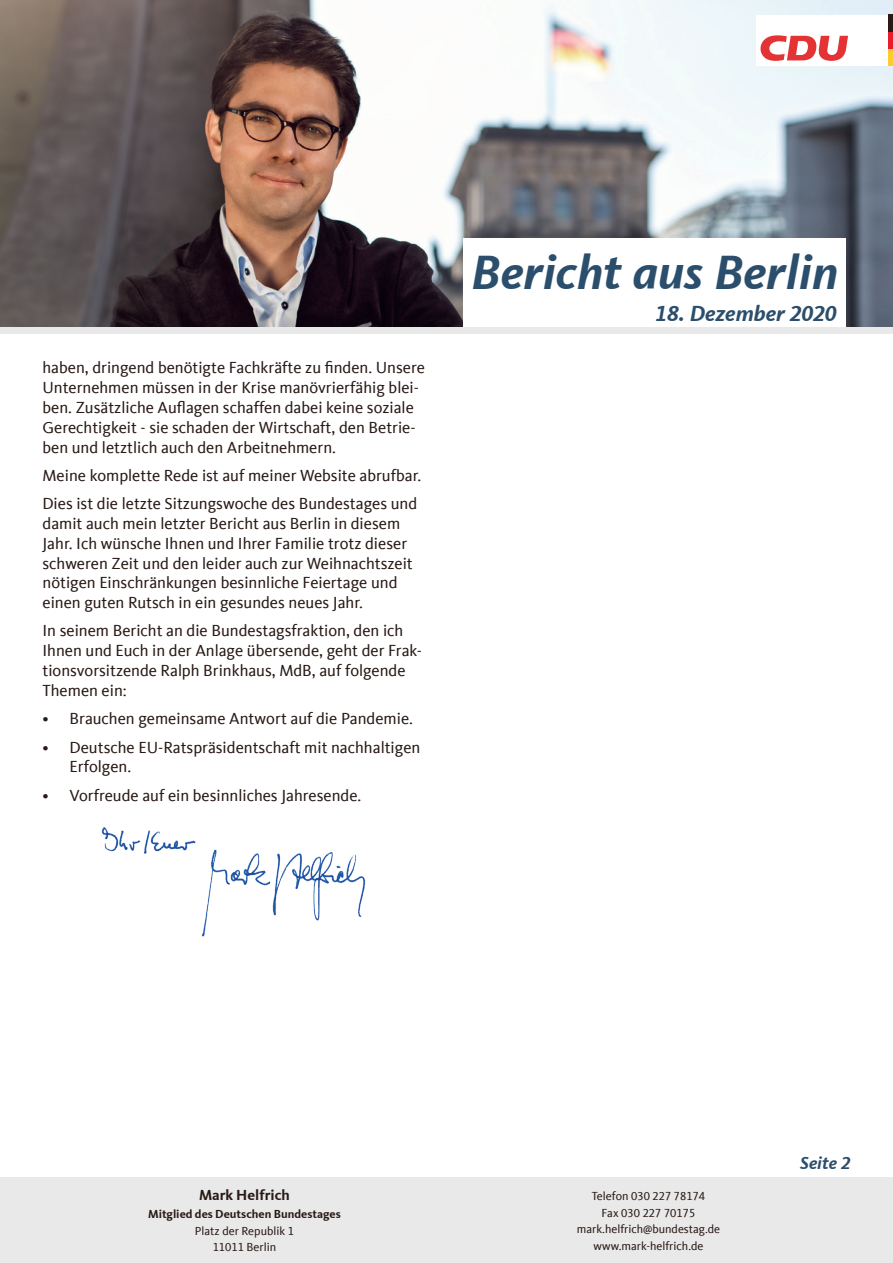
<style>
.page{position:relative;width:893px;height:1263px;background:#fff}
.page>*{position:absolute;margin:0;border:0;box-sizing:border-box;transform-origin:0 0}
.t1{font:italic 700 49.5px "CDU Kievit Tab";color:#2b4e6c}
.t2{font:italic 700 22.5px "CDU Kievit Tab";color:#2b4e6c}
.t3{font:italic 700 18px "CDU Kievit Tab";color:#2b4e6c}
.t4{font:16.5px/19.8px "CDU Kievit Tab";color:#291a16}
.t5{font:700 15px "CDU Kievit Tab";color:#291a16}
.t6{font:12px/16.5px "CDU Kievit Tab";color:#291a16;text-align:center}
.t7{font:700 12px/16.5px "CDU Kievit Tab";color:#291a16;text-align:center}
.s1{font-weight:400}
</style>
<div class="page">
<div style="left:0;top:1178px;width:893px;height:85px;background:#e9e9e9"></div>
<img style="left:0;top:0;width:893px;height:327px">
<div style="left:463px;top:238px;width:383px;height:94px;background:#fff"></div>
<div style="left:0;top:327px;width:893px;height:7px;background:#e9e9e9"></div>
<div style="left:756px;top:15px;width:137px;height:51px;background:#fff"></div>
<svg style="left:760px;top:35px;width:88px;height:26px"></svg>
<hr style="left:889px;top:49px;width:4px;height:17px;background:#fdcd2f">
<hr style="left:889px;top:32px;width:4px;height:17px;background:#e81c2b">
<hr style="left:889px;top:15px;width:4px;height:17px;background:#291a16">
<img style="left:102px;top:827px;width:94px;height:27px">
<img style="left:201px;top:849px;width:165px;height:87px">
<p class="t4" style="left:43px;top:358px;width:384px">haben, dringend benötigte Fachkräfte zu finden. Unsere Unternehmen müssen in der Krise manövrierfähig blei&shy;ben. Zusätzliche Auflagen schaffen dabei keine soziale Gerechtigkeit - sie schaden der Wirtschaft, den Betrie&shy;ben und letztlich auch den Arbeitnehmern.</p>
<p class="t4" style="left:43px;top:466px;width:380px">Meine komplette Rede ist auf meiner Website abrufbar.</p>
<p class="t4" style="left:43px;top:494px;width:376px">Dies ist die letzte Sitzungswoche des Bundestages und damit auch mein letzter Bericht aus Berlin in diesem Jahr. Ich wünsche Ihnen und Ihrer Familie trotz dieser schweren Zeit und den leider auch zur Weihnachtszeit nötigen Einschränkungen besinnliche Feiertage und einen guten Rutsch in ein gesundes neues Jahr.</p>
<p class="t4" style="left:43px;top:621px;width:381px">In seinem Bericht an die Bundestagsfraktion, den ich Ihnen und Euch in der Anlage übersende, geht der Frak&shy;tionsvorsitzende Ralph Brinkhaus, MdB, auf folgende Themen ein:</p>
<p class="t4" style="left:43px;top:709px;width:372px">• Brauchen gemeinsame Antwort auf die Pandemie.</p>
<p class="t4" style="left:70px;top:737px;width:352px;text-indent:-27px">• Deutsche EU-Ratspräsidentschaft mit nachhaltigen<br>Erfolgen.</p>
<p class="t4" style="left:43px;top:785px;width:320px">• Vorfreude auf ein besinnliches Jahresende.</p>
<p class="t1" style="left:471px;top:243px;width:369px">Bericht aus Berlin</p>
<p class="t2" style="left:655px;top:300px;width:183px">18. Dezember 2020</p>
<p class="t5" style="left:199px;top:1186px;width:92px">Mark Helfrich</p>
<p class="t7" style="left:148px;top:1206px;width:194px">Mitglied des Deutschen Bundestages<br><span class="s1">Platz der Republik 1<br>11011 Berlin</span></p>
<p class="t6" style="left:577px;top:1188px;width:145px">Telefon 030 227 78174<br>Fax 030 227 70175 mark.helfrich@bundestag.de www.mark-helfrich.de</p>
<p class="t3" style="left:800px;top:1153px;width:52px">Seite 2</p>
</div>
